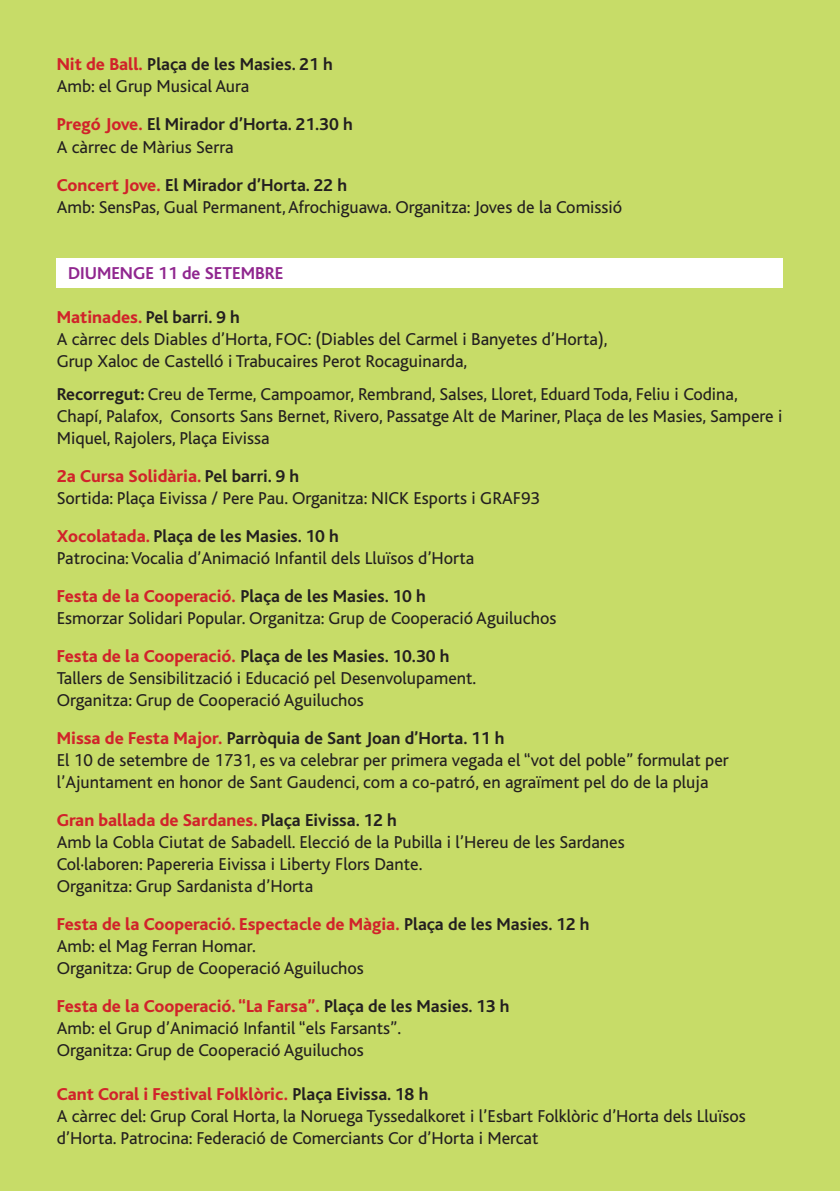
<style>
.page{position:relative;width:840px;height:1191px;background:#fff}
.page>*{position:absolute;margin:0;border:0;box-sizing:border-box;transform-origin:0 0}
.t1{font:18px/22px "Bliss";color:#231f20}
.t2{font:800 18px "Bliss";color:#d1232a}
.t3{font:700 18px "Bliss";color:#231f20}
.t4{font:700 18px "Bliss";color:#90268f}
.s1{font-weight:800;color:#d1232a}
.s2{font-weight:700}
.s3{font-weight:700;color:#231f20}
</style>
<div class="page">
<div style="left:0;top:0;width:839px;height:1191px;background:#c7dc68"></div>
<div style="left:57px;top:258px;width:725px;height:29px;background:#fff"></div>
<p class="t3" style="left:57px;top:55px;width:277px"><span class="s1">Nit de Ball.</span> Plaça de les Masies. 21 h</p>
<p class="t1" style="left:57px;top:76px;width:194px">Amb: el Grup Musical Aura</p>
<p class="t3" style="left:57px;top:115px;width:297px"><span class="s1">Pregó Jove.</span> El Mirador d’Horta. 21.30 h</p>
<p class="t1" style="left:57px;top:136px;width:178px">A càrrec de Màrius Serra</p>
<p class="t3" style="left:57px;top:175px;width:291px"><span class="s1">Concert Jove.</span> El Mirador d’Horta. 22 h</p>
<p class="t1" style="left:57px;top:196px;width:566px">Amb: SensPas, Gual Permanent, Afrochiguawa. Organitza: Joves de la Comissió</p>
<p class="t4" style="left:68px;top:263px;width:217px">DIUMENGE 11 de SETEMBRE</p>
<p class="t3" style="left:57px;top:307px;width:184px"><span class="s1">Matinades.</span> Pel barri. 9 h</p>
<p class="t1" style="left:57px;top:328px;width:552px">A càrrec dels Diables d’Horta, FOC: (Diables del Carmel i Banyetes d’Horta),</p>
<p class="t1" style="left:57px;top:350px;width:412px">Grup Xaloc de Castelló i Trabucaires Perot Rocaguinarda,</p>
<p class="t1" style="left:57px;top:383px;width:727px"><span class="s2">Recorregut:</span> Creu de Terme, Campoamor, Rembrand, Salses, Lloret, Eduard Toda, Feliu i Codina,<br>Chapí, Palafox, Consorts Sans Bernet, Rivero, Passatge Alt de Mariner, Plaça de les Masies, Sampere i<br>Miquel, Rajolers, Plaça Eivissa</p>
<p class="t2" style="left:57px;top:467px;width:244px">2a Cursa Solidària. <span class="s3">Pel barri. 9 h</span></p>
<p class="t1" style="left:57px;top:487px;width:484px">Sortida: Plaça Eivissa / Pere Pau. Organitza: NICK Esports i GRAF93</p>
<p class="t3" style="left:57px;top:527px;width:283px"><span class="s1">Xocolatada.</span> Plaça de les Masies. 10 h</p>
<p class="t1" style="left:57px;top:547px;width:419px">Patrocina: Vocalia d’Animació Infantil dels Lluïsos d’Horta</p>
<p class="t2" style="left:57px;top:587px;width:370px">Festa de la Cooperació. <span class="s3">Plaça de les Masies. 10 h</span></p>
<p class="t1" style="left:57px;top:607px;width:501px">Esmorzar Solidari Popular. Organitza: Grup de Cooperació Aguiluchos</p>
<p class="t3" style="left:57px;top:647px;width:394px"><span class="s1">Festa de la Cooperació.</span> Plaça de les Masies. 10.30 h</p>
<p class="t1" style="left:57px;top:667px;width:421px">Tallers de Sensibilització i Educació pel Desenvolupament.<br>Organitza: Grup de Cooperació Aguiluchos</p>
<p class="t3" style="left:57px;top:729px;width:449px"><span class="s1">Missa de Festa Major.</span> Parròquia de Sant Joan d’Horta. 11 h</p>
<p class="t1" style="left:57px;top:749px;width:673px">El 10 de setembre de 1731, es va celebrar per primera vegada el “vot del poble” formulat per l’Ajuntament en honor de Sant Gaudenci, com a co-patró, en agraïment pel do de la pluja</p>
<p class="t2" style="left:57px;top:811px;width:341px">Gran ballada de Sardanes. <span class="s3">Plaça Eivissa. 12 h</span></p>
<p class="t1" style="left:57px;top:831px;width:569px">Amb la Cobla Ciutat de Sabadell. Elecció de la Pubilla i l’Hereu de les Sardanes</p>
<p class="t1" style="left:57px;top:853px;width:367px">Col·laboren: Papereria Eivissa i Liberty Flors Dante.</p>
<p class="t1" style="left:57px;top:875px;width:258px">Organitza: Grup Sardanista d’Horta</p>
<p class="t2" style="left:57px;top:915px;width:534px">Festa de la Cooperació. Espectacle de Màgia. <span class="s3">Plaça de les Masies. 12 h</span></p>
<p class="t1" style="left:57px;top:935px;width:200px">Amb: el Mag Ferran Homar.</p>
<p class="t1" style="left:57px;top:957px;width:308px">Organitza: Grup de Cooperació Aguiluchos</p>
<p class="t2" style="left:57px;top:997px;width:454px">Festa de la Cooperació. “La Farsa”. <span class="s3">Plaça de les Masies. 13 h</span></p>
<p class="t1" style="left:57px;top:1017px;width:346px">Amb: el Grup d’Animació Infantil “els Farsants”.</p>
<p class="t1" style="left:57px;top:1039px;width:308px">Organitza: Grup de Cooperació Aguiluchos</p>
<p class="t2" style="left:57px;top:1085px;width:373px">Cant Coral i Festival Folklòric. <span class="s3">Plaça Eivissa. 18 h</span></p>
<p class="t1" style="left:57px;top:1105px;width:690px">A càrrec del: Grup Coral Horta, la Noruega Tyssedalkoret i l’Esbart Folklòric d’Horta dels Lluïsos d’Horta. Patrocina: Federació de Comerciants Cor d’Horta i Mercat</p>
</div>
